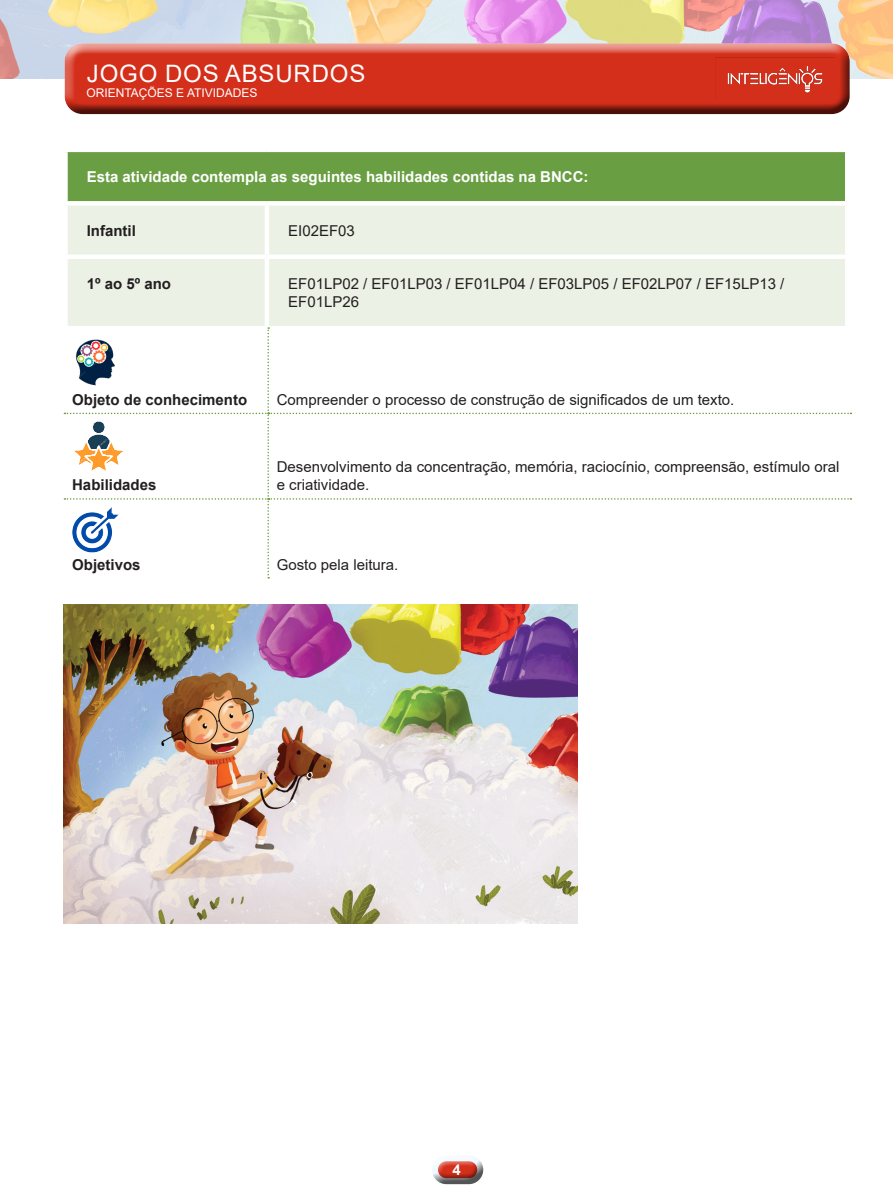
<style>
.page{position:relative;width:893px;height:1191px;background:#fff}
.page>*{position:absolute;margin:0;border:0;box-sizing:border-box;transform-origin:0 0}
.t1{font:24px "Arial";letter-spacing:.035em;color:#fff}
.t2{font:15px/18px "Arial";color:#231f20}
.t3{font:700 15px "Arial";color:#fff}
.t4{font:700 15px "Arial";color:#231f20}
.t5{font:12px "Arial";color:#fff}
</style>
<div class="page">
<img style="left:0;top:0;width:893px;height:79px">
<div style="left:63px;top:37px;width:789px;height:66px;background:#fff;opacity:.75"></div>
<div style="left:63px;top:48px;width:789px;height:69px;background:#231f20;opacity:.75"></div>
<img style="left:715px;top:58px;width:119px;height:42px">
<div style="left:432px;top:1158px;width:54px;height:26px;background:#231f20;opacity:.75"></div>
<div style="left:65px;top:150px;width:782px;height:53px;background:#699f42"></div>
<div style="left:68px;top:205px;width:777px;height:121px;background:#ebf1e5"></div>
<hr style="left:63px;top:148px;width:204px;height:4px;background:#fff">
<div style="left:63px;top:152px;width:5px;height:49px;background:#fff"></div>
<hr style="left:267px;top:148px;width:582px;height:4px;background:#fff">
<hr style="left:845px;top:152px;width:4px;height:49px;background:#fff">
<hr style="left:63px;top:201px;width:204px;height:4px;background:#fff">
<hr style="left:267px;top:201px;width:582px;height:4px;background:#fff">
<hr style="left:265px;top:205px;width:4px;height:49px;background:#fff">
<div style="left:63px;top:254px;width:204px;height:5px;background:#fff"></div>
<div style="left:267px;top:254px;width:582px;height:5px;background:#fff"></div>
<hr style="left:265px;top:259px;width:4px;height:67px;background:#fff">
<svg style="left:64px;top:327px;width:787px;height:251px"></svg>
<img style="left:72px;top:336px;width:43px;height:51px">
<img style="left:72px;top:422px;width:52px;height:50px">
<img style="left:72px;top:507px;width:46px;height:45px">
<img style="left:63px;top:604px;width:514px;height:319px">
<h1 class="t1" style="left:87px;top:57px;width:280px">JOGO DOS ABSURDOS</h1>
<p class="t5" style="left:87px;top:84px;width:172px">ORIENTAÇÕES E ATIVIDADES</p>
<p class="t3" style="left:87px;top:166px;width:503px">Esta atividade contempla as seguintes habilidades contidas na BNCC:</p>
<p class="t4" style="left:87px;top:220px;width:51px">Infantil</p>
<p class="t2" style="left:288px;top:221px;width:68px">EI02EF03</p>
<p class="t4" style="left:87px;top:273px;width:86px">1º ao 5º ano</p>
<p class="t2" style="left:288px;top:274px;width:498px">EF01LP02 / EF01LP03 / EF01LP04 / EF03LP05 / EF02LP07 / EF15LP13 /<br>EF01LP26</p>
<p class="t4" style="left:72px;top:389px;width:177px">Objeto de conhecimento</p>
<p class="t2" style="left:277px;top:390px;width:459px">Compreender o processo de construção de significados de um texto.</p>
<p class="t4" style="left:72px;top:474px;width:86px">Habilidades</p>
<p class="t2" style="left:277px;top:458px;width:564px">Desenvolvimento da concentração, memória, raciocínio, compreensão, estímulo oral e criatividade.</p>
<p class="t4" style="left:72px;top:554px;width:70px">Objetivos</p>
<p class="t2" style="left:277px;top:555px;width:123px">Gosto pela leitura.</p>
<p class="t3" style="left:453px;top:1158px;width:10px">4</p>
</div>
